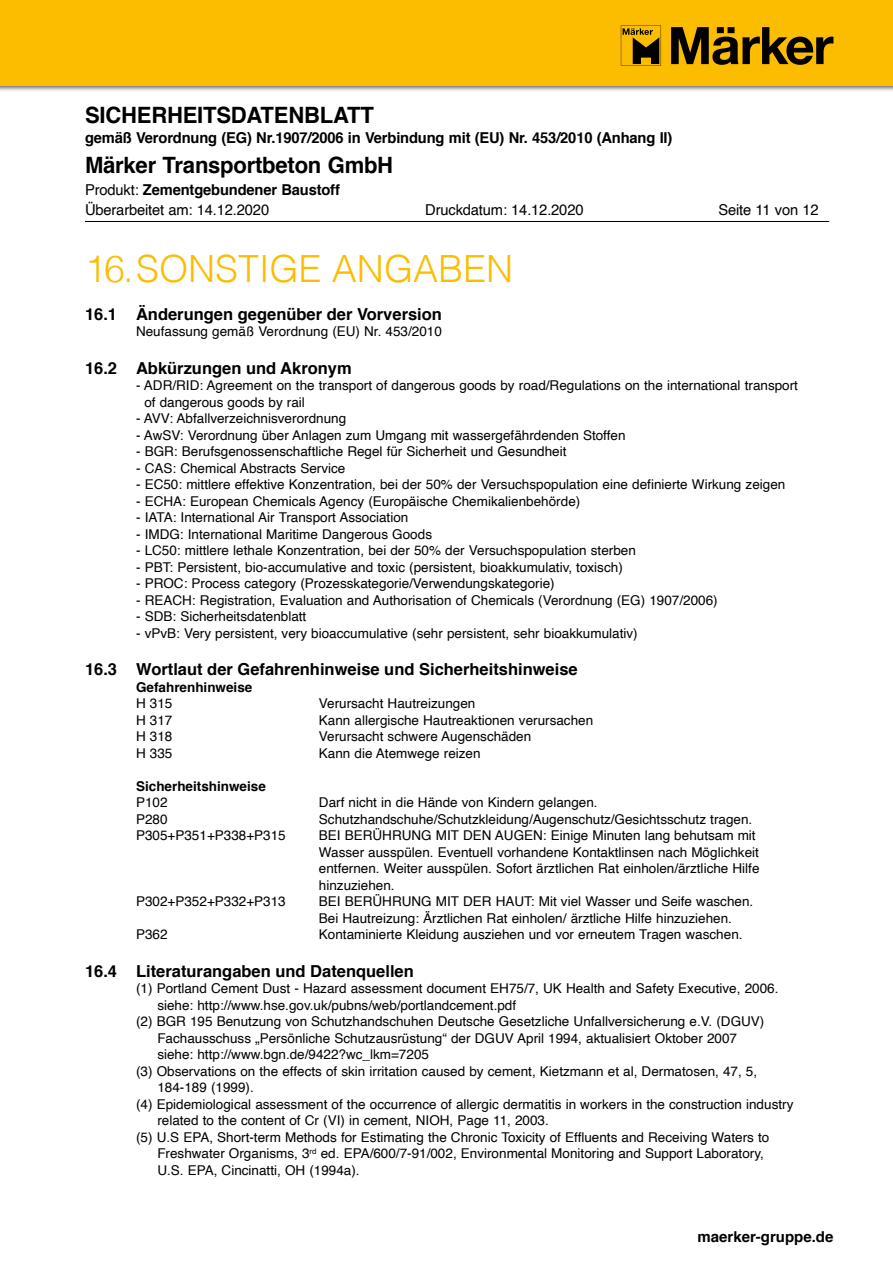
<style>
.page{position:relative;width:893px;height:1263px;background:#fff}
.page>*{position:absolute;margin:0;border:0;box-sizing:border-box;transform-origin:0 0}
.Überschrift_1{font:300 37.5px "Helvetica";color:#fcbc00}
.t1{font:700 22.5px "Helvetica";letter-spacing:-.01em;color:#000}
.Überschrift_2{font:700 16.5px "Helvetica";color:#000}
.t2{font:15px/19.5px "Helvetica";letter-spacing:-.01em;color:#000}
.t3{font:700 15px "Helvetica";letter-spacing:-.01em;color:#000}
.Text{font:13.5px/16.5px "Helvetica";color:#000}
.Text_Bold{font:700 13.5px "Helvetica";color:#000}
.s1{font-weight:700}
</style>
<div class="page">
<div style="left:0;top:0;width:893px;height:92px;background:#000;opacity:.65"></div>
<div style="left:0;top:0;width:893px;height:85px;background:#fcbc00"></div>
<svg style="left:621px;top:26px;width:40px;height:40px"></svg>
<svg style="left:671px;top:27px;width:162px;height:38px"></svg>
<hr style="left:85px;top:221px;width:744px;height:1px;background:#000">
<h2 class="t1" style="left:85px;top:97px;width:290px">SICHERHEITSDATENBLATT</h2>
<p class="t3" style="left:85px;top:125px;width:589px">gemäß Verordnung (EG) Nr.1907/2006 in Verbindung mit (EU) Nr. 453/2010 (Anhang II)</p>
<h2 class="t1" style="left:85px;top:147px;width:310px">Märker Transportbeton GmbH</h2>
<p class="t2" style="left:85px;top:181px;width:256px">Produkt: <span class="s1">Zementgebundener Baustoff<br></span>Überarbeitet am: 14.12.2020</p>
<p class="t2" style="left:425px;top:200px;width:160px">Druckdatum: 14.12.2020</p>
<p class="t2" style="left:718px;top:200px;width:102px">Seite 11 von 12</p>
<p class="Überschrift_1" style="left:85px;top:237px;width:430px">16.SONSTIGE ANGABEN</p>
<p class="Überschrift_2" style="left:85px;top:300px;width:358px">16.1 Änderungen gegenüber der Vorversion</p>
<p class="Text" style="left:136px;top:323px;width:307px">Neufassung gemäß Verordnung (EU) Nr. 453/2010</p>
<p class="Überschrift_2" style="left:85px;top:354px;width:268px">16.2 Abkürzungen und Akronym</p>
<p class="Text" style="left:136px;top:377px;width:663px">- ADR/RID: Agreement on the transport of dangerous goods by road/Regulations on the international transport</p>
<p class="Text" style="left:144px;top:394px;width:162px">of dangerous goods by rail</p>
<p class="Text" style="left:136px;top:410px;width:212px">- AVV: Abfallverzeichnisverordnung</p>
<p class="Text" style="left:136px;top:427px;width:491px">- AwSV: Verordnung über Anlagen zum Umgang mit wassergefährdenden Stoffen</p>
<p class="Text" style="left:136px;top:443px;width:432px">- BGR: Berufsgenossenschaftliche Regel für Sicherheit und Gesundheit</p>
<p class="Text" style="left:136px;top:460px;width:211px">- CAS: Chemical Abstracts Service</p>
<p class="Text" style="left:136px;top:476px;width:651px">- EC50: mittlere effektive Konzentration, bei der 50% der Versuchspopulation eine definierte Wirkung zeigen</p>
<p class="Text" style="left:136px;top:493px;width:446px">- ECHA: European Chemicals Agency (Europäische Chemikalienbehörde)</p>
<p class="Text" style="left:136px;top:509px;width:274px">- IATA: International Air Transport Association</p>
<p class="Text" style="left:136px;top:526px;width:297px">- IMDG: International Maritime Dangerous Goods</p>
<p class="Text" style="left:136px;top:542px;width:501px">- LC50: mittlere lethale Konzentration, bei der 50% der Versuchspopulation sterben</p>
<p class="Text" style="left:136px;top:559px;width:488px">- PBT: Persistent, bio-accumulative and toxic (persistent, bioakkumulativ, toxisch)</p>
<p class="Text" style="left:136px;top:575px;width:420px">- PROC: Process category (Prozesskategorie/Verwendungskategorie)</p>
<p class="Text" style="left:136px;top:592px;width:583px">- REACH: Registration, Evaluation and Authorisation of Chemicals (Verordnung (EG) 1907/2006)</p>
<p class="Text" style="left:136px;top:608px;width:172px">- SDB: Sicherheitsdatenblatt</p>
<p class="Text" style="left:136px;top:625px;width:503px">- vPvB: Very persistent, very bioaccumulative (sehr persistent, sehr bioakkumulativ)</p>
<p class="Überschrift_2" style="left:85px;top:656px;width:494px">16.3 Wortlaut der Gefahrenhinweise und Sicherheitshinweise</p>
<p class="Text_Bold" style="left:136px;top:676px;width:118px">Gefahrenhinweise</p>
<p class="Text" style="left:136px;top:695px;width:38px">H 315</p>
<p class="Text" style="left:319px;top:695px;width:158px">Verursacht Hautreizungen</p>
<p class="Text" style="left:136px;top:712px;width:38px">H 317</p>
<p class="Text" style="left:319px;top:712px;width:276px">Kann allergische Hautreaktionen verursachen</p>
<p class="Text" style="left:136px;top:728px;width:38px">H 318</p>
<p class="Text" style="left:319px;top:728px;width:214px">Verursacht schwere Augenschäden</p>
<p class="Text" style="left:136px;top:745px;width:38px">H 335</p>
<p class="Text" style="left:319px;top:745px;width:163px">Kann die Atemwege reizen</p>
<p class="Text_Bold" style="left:136px;top:775px;width:131px">Sicherheitshinweise</p>
<p class="Text" style="left:136px;top:794px;width:33px">P102</p>
<p class="Text" style="left:319px;top:794px;width:280px">Darf nicht in die Hände von Kindern gelangen.</p>
<p class="Text" style="left:136px;top:811px;width:33px">P280</p>
<p class="Text" style="left:319px;top:811px;width:435px">Schutzhandschuhe/Schutzkleidung/Augenschutz/Gesichtsschutz tragen.</p>
<p class="Text" style="left:136px;top:827px;width:151px">P305+P351+P338+P315</p>
<p class="Text" style="left:319px;top:827px;width:442px">BEI BERÜHRUNG MIT DEN AUGEN: Einige Minuten lang behutsam mit Wasser ausspülen. Eventuell vorhandene Kontaktlinsen nach Möglichkeit entfernen. Weiter ausspülen. Sofort ärztlichen Rat einholen/ärztliche Hilfe hinzuziehen.</p>
<p class="Text" style="left:136px;top:893px;width:151px">P302+P352+P332+P313</p>
<p class="Text" style="left:319px;top:893px;width:436px">BEI BERÜHRUNG MIT DER HAUT: Mit viel Wasser und Seife waschen.<br>Bei Hautreizung: Ärztlichen Rat einholen/ ärztliche Hilfe hinzuziehen.</p>
<p class="Text" style="left:136px;top:926px;width:33px">P362</p>
<p class="Text" style="left:319px;top:926px;width:425px">Kontaminierte Kleidung ausziehen und vor erneutem Tragen waschen.</p>
<p class="Überschrift_2" style="left:85px;top:957px;width:330px">16.4 Literaturangaben und Datenquellen</p>
<p class="Text" style="left:157px;top:980px;width:623px;text-indent:-21px">(1) Portland Cement Dust - Hazard assessment document EH75/7, UK Health and Safety Executive, 2006. siehe: http://www.hse.gov.uk/pubns/web/portlandcement.pdf</p>
<p class="Text" style="left:157px;top:1013px;width:609px;text-indent:-21px">(2) BGR 195 Benutzung von Schutzhandschuhen Deutsche Gesetzliche Unfallversicherung e.V. (DGUV)<br>Fachausschuss „Persönliche Schutzausrüstung“ der DGUV April 1994, aktualisiert Oktober 2007 siehe: http://www.bgn.de/9422?wc_lkm=7205</p>
<p class="Text" style="left:157px;top:1063px;width:601px;text-indent:-21px">(3) Observations on the effects of skin irritation caused by cement, Kietzmann et al, Dermatosen, 47, 5,<br>184-189 (1999).</p>
<p class="Text" style="left:157px;top:1096px;width:638px;text-indent:-21px">(4) Epidemiological assessment of the occurrence of allergic dermatitis in workers in the construction industry related to the content of Cr (VI) in cement, NIOH, Page 11, 2003.</p>
<p class="Text" style="left:157px;top:1129px;width:613px;text-indent:-21px">(5) U.S EPA, Short-term Methods for Estimating the Chronic Toxicity of Effluents and Receiving Waters to<br>Freshwater Organisms, 3<sup>rd</sup> ed. EPA/600/7-91/002, Environmental Monitoring and Support Laboratory,<br>U.S. EPA, Cincinatti, OH (1994a).</p>
<p class="t3" style="left:698px;top:1225px;width:137px">maerker-gruppe.de</p>
</div>
